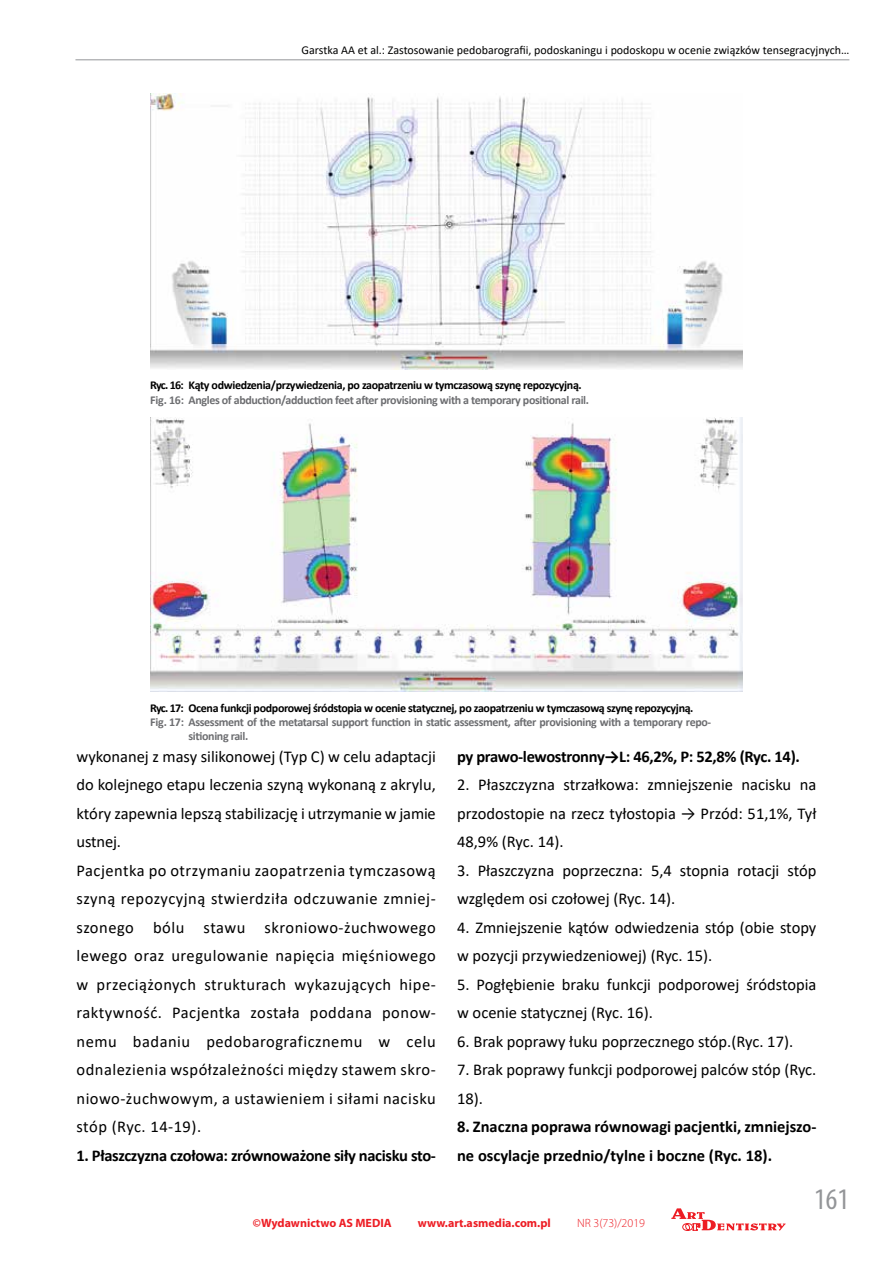
<style>
.page{position:relative;width:893px;height:1263px;background:#fff}
.page>*{position:absolute;margin:0;border:0;box-sizing:border-box;transform-origin:0 0}
.t1{font:condensed 30px "Myriad Pro";color:#939598}
.t2{font:16.5px/28.5px "Calibri";letter-spacing:.03em;color:#000}
.t3{font:16.5px/28.5px "Calibri";color:#000}
.t4{font:700 16.5px/28.5px "Calibri";letter-spacing:-.015em;color:#000}
.t5{font:700 12px/14.4px "Calibri";letter-spacing:-.03em;color:#6d6e71}
.t6{font:700 12px "Calibri";letter-spacing:-.03em;color:#000}
.t7{font:12px "Calibri";color:#000}
.t8{font:700 12px "Myriad Pro";color:#ed1d24}
.t9{font:300 12px "Myriad Pro";color:#ed1d24}
</style>
<div class="page">
<svg style="left:671px;top:1208px;width:115px;height:23px"></svg>
<hr style="left:75px;top:59px;width:774px;height:1px;background:#939598">
<img style="left:150px;top:94px;width:593px;height:275px">
<img style="left:150px;top:417px;width:593px;height:275px">
<p class="t7" style="left:302px;top:42px;width:549px">Garstka AA et al.: Zastosowanie pedobarografii, podoskaningu i podoskopu w ocenie związków tensegracyjnych…</p>
<p class="t6" style="left:150px;top:377px;width:433px">Ryc. 16: Kąty odwiedzenia/przywiedzenia, po zaopatrzeniu w tymczasową szynę repozycyjną.</p>
<p class="t5" style="left:150px;top:392px;width:440px">Fig. 16: Angles of abduction/adduction feet after provisioning with a temporary positional rail.</p>
<p class="t6" style="left:150px;top:699px;width:545px">Ryc. 17: Ocena funkcji podporowej śródstopia w ocenie statycznej, po zaopatrzeniu w tymczasową szynę repozycyjną.</p>
<p class="t5" style="left:189px;top:714px;width:524px;text-indent:-38px">Fig. 17: Assessment of the metatarsal support function in static assessment, after provisioning with a temporary repo&shy;sitioning rail.</p>
<p class="t4" style="left:457px;top:742px;width:344px">py prawo-lewostronny→L: 46,2%, P: 52,8% (Ryc. 14).</p>
<p class="t3" style="left:457px;top:770px;width:361px;text-align:justify">2. Płaszczyzna strzałkowa: zmniejszenie nacisku na przodostopie na rzecz tyłostopia → Przód: 51,1%, Tył 48,9% (Ryc. 14).</p>
<p class="t3" style="left:457px;top:856px;width:361px">3. Płaszczyzna poprzeczna: 5,4 stopnia rotacji stóp względem osi czołowej (Ryc. 14).</p>
<p class="t3" style="left:457px;top:913px;width:361px">4. Zmniejszenie kątów odwiedzenia stóp (obie stopy w pozycji przywiedzeniowej) (Ryc. 15).</p>
<p class="t3" style="left:457px;top:970px;width:361px">5. Pogłębienie braku funkcji podporowej śródstopia w ocenie statycznej (Ryc. 16).</p>
<p class="t3" style="left:457px;top:1027px;width:338px">6. Brak poprawy łuku poprzecznego stóp.(Ryc. 17).</p>
<p class="t3" style="left:457px;top:1055px;width:361px">7. Brak poprawy funkcji podporowej palców stóp (Ryc.<br>18).</p>
<p class="t4" style="left:457px;top:1112px;width:361px">8. Znaczna poprawa równowagi pacjentki, zmniejszo&shy;ne oscylacje przednio/tylne i boczne (Ryc. 18).</p>
<h1 class="t1" style="left:814px;top:1181px;width:36px">161</h1>
<p class="t2" style="left:77px;top:742px;width:361px">wykonanej z masy silikonowej (Typ C) w celu adaptacji do kolejnego etapu leczenia szyną wykonaną z akrylu, który zapewnia lepszą stabilizację i utrzymanie w jamie ustnej.<br>Pacjentka po otrzymaniu zaopatrzenia tymczasową szyną repozycyjną stwierdziła odczuwanie zmniej&shy;szonego bólu stawu skroniowo-żuchwowego lewego oraz uregulowanie napięcia mięśniowego w przeciążonych strukturach wykazujących hipe&shy;raktywność. Pacjentka została poddana ponow&shy;nemu badaniu pedobarograficznemu w celu odnalezienia współzależności między stawem skro&shy;niowo-żuchwowym, a ustawieniem i siłami nacisku stóp (Ryc. 14-19).</p>
<p class="t4" style="left:77px;top:1141px;width:361px">1. Płaszczyzna czołowa: zrównoważone siły nacisku sto-</p>
<p class="t8" style="left:253px;top:1215px;width:140px">©Wydawnictwo AS MEDIA</p>
<p class="t8" style="left:418px;top:1215px;width:135px">www.art.asmedia.com.pl</p>
<p class="t9" style="left:577px;top:1216px;width:69px">NR 3(73)/2019</p>
</div>
